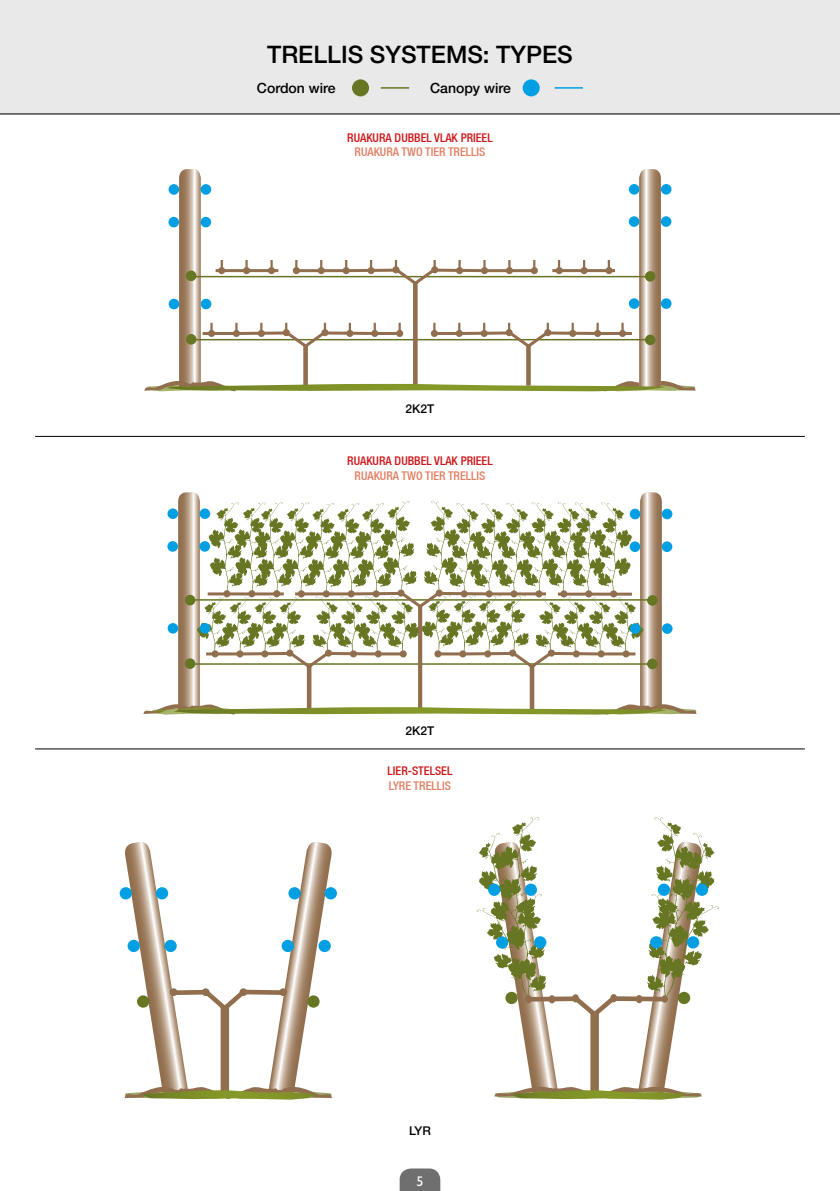
<style>
.page{position:relative;width:840px;height:1191px;background:#fff}
.page>*{position:absolute;margin:0;border:0;box-sizing:border-box;transform-origin:0 0}
.t1{font:500 24px "Helvetica Neue LT";color:#000}
.t2{font:500 14px "Helvetica Neue LT";color:#000}
.t3{font:14px "Gill Sans";color:#fff}
.t4{font:500 condensed 12px "Helvetica Neue LT";color:#cd171a}
.t5{font:500 condensed 12px "Helvetica Neue LT";color:#e17f63}
.t6{font:500 12px "Helvetica Neue LT";color:#000}
</style>
<div class="page">
<svg style="left:399px;top:1168px;width:41px;height:23px"></svg>
<div style="left:0;top:0;width:839px;height:114px;background:#e9e9e9"></div>
<div style="left:120px;top:887px;width:12px;height:12px;background:#009fe3;border-radius:50%"></div>
<div style="left:324px;top:887px;width:13px;height:12px;background:#009fe3;border-radius:50%"></div>
<svg style="left:123px;top:842px;width:210px;height:258px"></svg>
<svg style="left:476px;top:817px;width:243px;height:283px"></svg>
<hr style="left:35px;top:436px;width:769px;height:1px;background:#000">
<hr style="left:35px;top:748px;width:769px;height:1px;background:#000">
<hr style="left:0;top:113px;width:839px;height:1px;background:#000">
<svg style="left:144px;top:169px;width:552px;height:223px"></svg>
<svg style="left:143px;top:492px;width:554px;height:223px"></svg>
<div style="left:168px;top:184px;width:11px;height:11px;background:#009fe3;border-radius:50%"></div>
<div style="left:200px;top:184px;width:11px;height:11px;background:#009fe3;border-radius:50%"></div>
<div style="left:168px;top:217px;width:11px;height:10px;background:#009fe3;border-radius:50%"></div>
<div style="left:200px;top:217px;width:11px;height:10px;background:#009fe3;border-radius:50%"></div>
<div style="left:628px;top:184px;width:11px;height:11px;background:#009fe3;border-radius:50%"></div>
<div style="left:660px;top:184px;width:11px;height:11px;background:#009fe3;border-radius:50%"></div>
<div style="left:628px;top:216px;width:11px;height:11px;background:#009fe3;border-radius:50%"></div>
<div style="left:660px;top:216px;width:11px;height:11px;background:#009fe3;border-radius:50%"></div>
<div style="left:628px;top:298px;width:11px;height:11px;background:#009fe3;border-radius:50%"></div>
<div style="left:660px;top:298px;width:11px;height:11px;background:#009fe3;border-radius:50%"></div>
<div style="left:169px;top:299px;width:10px;height:10px;background:#009fe3;border-radius:50%"></div>
<div style="left:201px;top:299px;width:10px;height:10px;background:#009fe3;border-radius:50%"></div>
<div style="left:186px;top:270px;width:10px;height:11px;background:#677623;border-radius:50%"></div>
<div style="left:186px;top:334px;width:10px;height:11px;background:#677623;border-radius:50%"></div>
<div style="left:644px;top:271px;width:11px;height:11px;background:#677623;border-radius:50%"></div>
<div style="left:644px;top:334px;width:11px;height:11px;background:#677623;border-radius:50%"></div>
<div style="left:167px;top:508px;width:11px;height:11px;background:#009fe3;border-radius:50%"></div>
<div style="left:199px;top:508px;width:11px;height:11px;background:#009fe3;border-radius:50%"></div>
<div style="left:167px;top:541px;width:11px;height:11px;background:#009fe3;border-radius:50%"></div>
<div style="left:199px;top:541px;width:11px;height:11px;background:#009fe3;border-radius:50%"></div>
<div style="left:167px;top:623px;width:11px;height:10px;background:#009fe3;border-radius:50%"></div>
<div style="left:200px;top:623px;width:10px;height:10px;background:#009fe3;border-radius:50%"></div>
<div style="left:185px;top:595px;width:10px;height:10px;background:#677623;border-radius:50%"></div>
<div style="left:185px;top:658px;width:10px;height:11px;background:#677623;border-radius:50%"></div>
<div style="left:505px;top:991px;width:12px;height:13px;background:#677623;border-radius:50%"></div>
<div style="left:488px;top:883px;width:12px;height:13px;background:#009fe3;border-radius:50%"></div>
<div style="left:524px;top:883px;width:12px;height:13px;background:#009fe3;border-radius:50%"></div>
<div style="left:495px;top:936px;width:13px;height:12px;background:#009fe3;border-radius:50%"></div>
<div style="left:533px;top:936px;width:13px;height:12px;background:#009fe3;border-radius:50%"></div>
<div style="left:695px;top:883px;width:12px;height:13px;background:#009fe3;border-radius:50%"></div>
<div style="left:657px;top:883px;width:12px;height:13px;background:#009fe3;border-radius:50%"></div>
<div style="left:686px;top:936px;width:12px;height:12px;background:#009fe3;border-radius:50%"></div>
<div style="left:649px;top:936px;width:13px;height:12px;background:#009fe3;border-radius:50%"></div>
<svg style="left:677px;top:991px;width:12px;height:13px"></svg>
<div style="left:352px;top:79px;width:17px;height:17px;background:#677623;border-radius:50%"></div>
<div style="left:522px;top:79px;width:17px;height:17px;background:#009fe3;border-radius:50%"></div>
<hr style="left:554px;top:87px;width:28px;height:2px;background:#009fe3">
<hr style="left:380px;top:87px;width:29px;height:2px;background:#677623">
<h1 class="t1" style="left:267px;top:40px;width:307px">TRELLIS SYSTEMS: TYPES</h1>
<p class="t2" style="left:257px;top:80px;width:80px">Cordon wire</p>
<p class="t2" style="left:430px;top:80px;width:82px">Canopy wire</p>
<p class="t4" style="left:347px;top:130px;width:147px">RUAKURA DUBBEL VLAK PRIEEL</p>
<p class="t5" style="left:354px;top:145px;width:132px">RUAKURA TWO TIER TRELLIS</p>
<p class="t6" style="left:405px;top:402px;width:30px">2K2T</p>
<p class="t4" style="left:347px;top:454px;width:147px">RUAKURA DUBBEL VLAK PRIEEL</p>
<p class="t5" style="left:354px;top:468px;width:132px">RUAKURA TWO TIER TRELLIS</p>
<p class="t6" style="left:405px;top:723px;width:30px">2K2T</p>
<p class="t4" style="left:387px;top:763px;width:66px">LIER-STELSEL</p>
<p class="t5" style="left:389px;top:778px;width:63px">LYRE TRELLIS</p>
<p class="t6" style="left:409px;top:1123px;width:23px">LYR</p>
<p class="t3" style="left:416px;top:1173px;width:8px">5</p>
</div>
